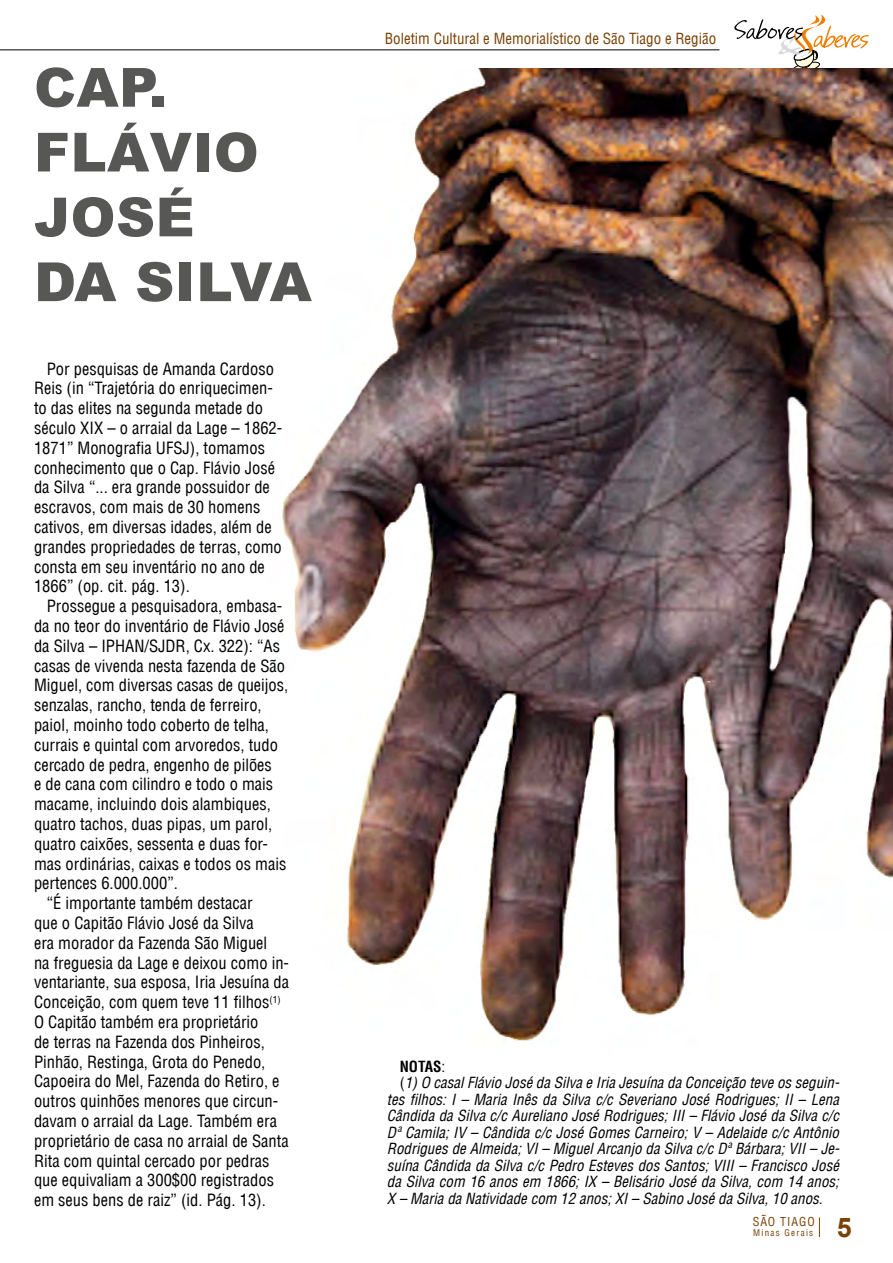
<style>
.page{position:relative;width:893px;height:1263px;background:#fff}
.page>*{position:absolute;margin:0;border:0;box-sizing:border-box;transform-origin:0 0}
.t1{font:900 54px/64.8px "Arial";letter-spacing:.01em;color:#575756}
.t2{font:700 27px "Arial";color:#7b4206}
.t3{font:condensed 16.5px/19.8px "Helvetica LT";color:#000}
.t4{font:italic condensed 15px "Helvetica LT";color:#000}
.t5{font:condensed 15px "Helvetica LT";color:#7b4206}
.t6{font:700 condensed 15px "Helvetica LT";color:#000}
.t7{font:condensed 12px "Helvetica LT";letter-spacing:.08em;color:#7b4206}
.t8{font:condensed 9px "Helvetica LT";letter-spacing:.14em;color:#7b4206}
.s1{font-weight:400}
.s2{font-style:normal}
</style>
<div class="page">
<svg style="left:734px;top:14px;width:135px;height:54px"></svg>
<hr style="left:0;top:49px;width:719px;height:1px;background:#000">
<svg style="left:819px;top:1217px;width:1px;height:20px"></svg>
<img style="left:281px;top:68px;width:612px;height:973px">
<h1 class="t1" style="left:34px;top:53px;width:279px">CAP.<br>FLÁVIO<br>JOSÉ<br>DA SILVA</h1>
<p class="t3" style="left:34px;top:358px;width:250px;text-indent:13px">Por pesquisas de Amanda Cardoso Reis (in “Trajetória do enriquecimen&shy;to das elites na segunda metade do século XIX – o arraial da Lage – 1862- 1871” Monografia UFSJ), tomamos conhecimento que o Cap. Flávio José da Silva “... era grande possuidor de escravos, com mais de 30 homens cativos, em diversas idades, além de grandes propriedades de terras, como consta em seu inventário no ano de 1866” (op. cit. pág. 13).</p>
<p class="t3" style="left:47px;top:596px;width:237px">Prossegue a pesquisadora, embasa-</p>
<p class="t3" style="left:34px;top:616px;width:252px">da no teor do inventário de Flávio José</p>
<p class="t3" style="left:34px;top:636px;width:248px">da Silva – IPHAN/SJDR, Cx. 322): “As</p>
<p class="t3" style="left:34px;top:655px;width:253px">casas de vivenda nesta fazenda de São</p>
<p class="t3" style="left:34px;top:675px;width:256px">Miguel, com diversas casas de queijos,</p>
<p class="t3" style="left:34px;top:695px;width:229px">senzalas, rancho, tenda de ferreiro,</p>
<p class="t3" style="left:34px;top:715px;width:237px">paiol, moinho todo coberto de telha,</p>
<p class="t3" style="left:34px;top:735px;width:246px">currais e quintal com arvoredos, tudo</p>
<p class="t3" style="left:34px;top:754px;width:239px">cercado de pedra, engenho de pilões</p>
<p class="t3" style="left:34px;top:774px;width:241px">e de cana com cilindro e todo o mais</p>
<p class="t3" style="left:34px;top:794px;width:238px">macame, incluindo dois alambiques,</p>
<p class="t3" style="left:34px;top:814px;width:240px">quatro tachos, duas pipas, um parol,</p>
<p class="t3" style="left:34px;top:834px;width:235px">quatro caixões, sessenta e duas for-</p>
<p class="t3" style="left:34px;top:853px;width:254px">mas ordinárias, caixas e todos os mais</p>
<p class="t3" style="left:34px;top:873px;width:145px">pertences 6.000.000”.</p>
<p class="t3" style="left:47px;top:893px;width:207px">“É importante também destacar</p>
<p class="t3" style="left:34px;top:913px;width:221px">que o Capitão Flávio José da Silva</p>
<p class="t3" style="left:34px;top:933px;width:235px">era morador da Fazenda São Miguel</p>
<p class="t3" style="left:34px;top:952px;width:257px">na freguesia da Lage e deixou como in-</p>
<p class="t3" style="left:34px;top:972px;width:257px">ventariante, sua esposa, Iria Jesuína da</p>
<p class="t3" style="left:34px;top:992px;width:248px">Conceição, com quem teve 11 filhos<sup>(1)</sup></p>
<p class="t3" style="left:34px;top:1012px;width:226px">O Capitão também era proprietário</p>
<p class="t3" style="left:34px;top:1032px;width:232px">de terras na Fazenda dos Pinheiros,</p>
<p class="t3" style="left:34px;top:1051px;width:233px">Pinhão, Restinga, Grota do Penedo,</p>
<p class="t3" style="left:34px;top:1071px;width:247px">Capoeira do Mel, Fazenda do Retiro, e</p>
<p class="t3" style="left:34px;top:1091px;width:246px">outros quinhões menores que circun-</p>
<p class="t3" style="left:34px;top:1111px;width:244px">davam o arraial da Lage. Também era</p>
<p class="t3" style="left:34px;top:1131px;width:256px">proprietário de casa no arraial de Santa</p>
<p class="t3" style="left:34px;top:1150px;width:237px">Rita com quintal cercado por pedras</p>
<p class="t3" style="left:34px;top:1170px;width:242px">que equivaliam a 300$00 registrados</p>
<p class="t3" style="left:34px;top:1190px;width:233px">em seus bens de raiz” (id. Pág. 13).</p>
<p class="t5" style="left:385px;top:29px;width:333px">Boletim Cultural e Memorialístico de São Tiago e Região</p>
<p class="t6" style="left:400px;top:1057px;width:47px">NOTAS<span class="s1">:</span></p>
<p class="t4" style="left:400px;top:1073px;width:441px"><span class="s2">(</span>1) O casal Flávio José da Silva e Iria Jesuína da Conceição teve os seguin-</p>
<p class="t4" style="left:387px;top:1090px;width:453px">tes filhos: I – Maria Inês da Silva c/c Severiano José Rodrigues; II – Lena</p>
<p class="t4" style="left:387px;top:1106px;width:453px">Cândida da Silva c/c Aureliano José Rodrigues; III – Flávio José da Silva c/c</p>
<p class="t4" style="left:387px;top:1123px;width:453px">Dª Camila; IV – Cândida c/c José Gomes Carneiro; V – Adelaide c/c Antônio</p>
<p class="t4" style="left:387px;top:1139px;width:454px">Rodrigues de Almeida; VI – Miguel Arcanjo da Silva c/c Dª Bárbara; VII – Je-</p>
<p class="t4" style="left:387px;top:1156px;width:453px">suína Cândida da Silva c/c Pedro Esteves dos Santos; VIII – Francisco José</p>
<p class="t4" style="left:387px;top:1172px;width:453px">da Silva com 16 anos em 1866; IX – Belisário José da Silva, com 14 anos;</p>
<p class="t4" style="left:387px;top:1189px;width:437px">X – Maria da Natividade com 12 anos; XI – Sabino José da Silva, 10 anos.</p>
<p class="t7" style="left:753px;top:1214px;width:64px">SÃO TIAGO</p>
<p class="t8" style="left:753px;top:1227px;width:62px">Minas Gerais</p>
<h2 class="t2" style="left:837px;top:1210px;width:17px">5</h2>
</div>
